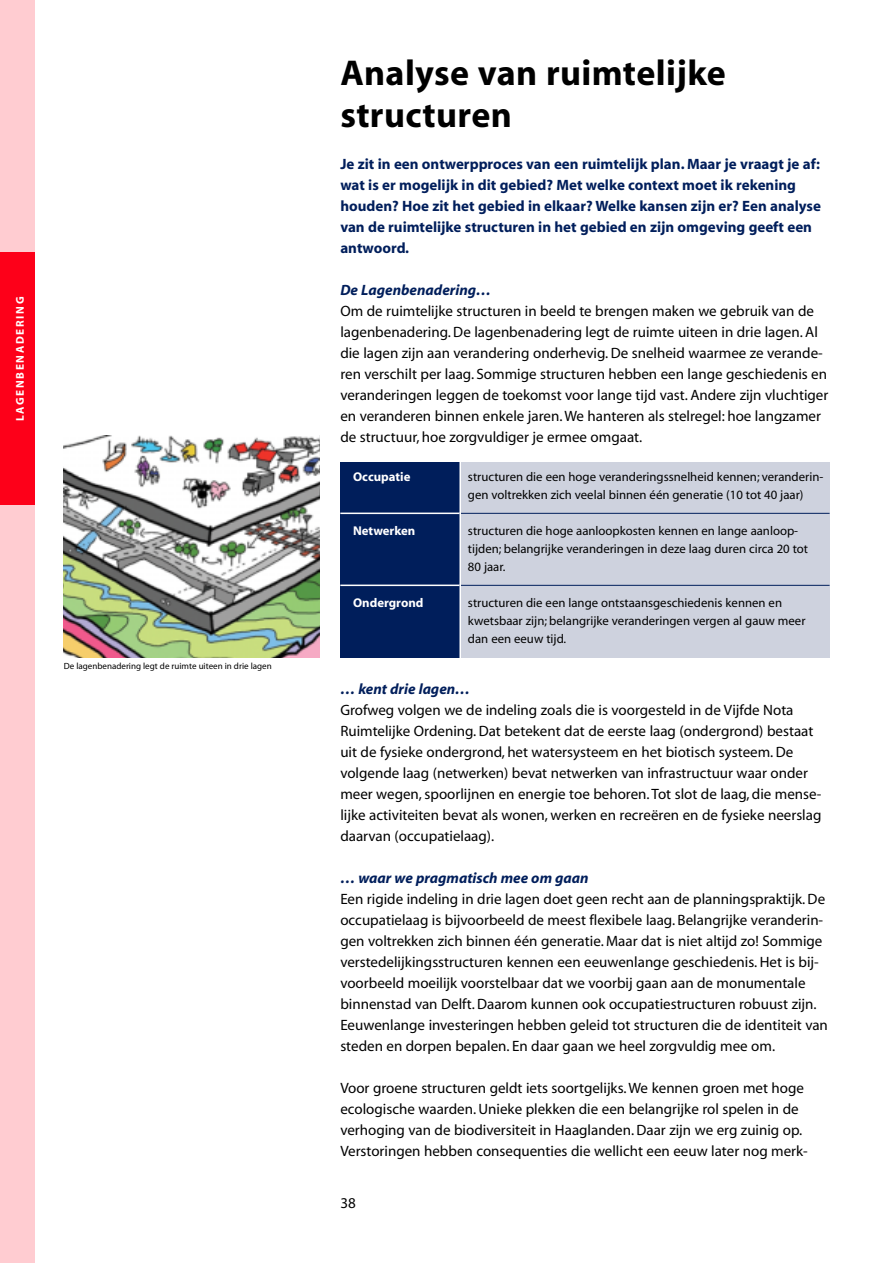
<style>
.page{position:relative;width:893px;height:1263px;background:#fff}
.page>*{position:absolute;margin:0;border:0;box-sizing:border-box;transform-origin:0 0}
.t1{font:700 36px/42px "Myriad";letter-spacing:.01em;color:#000}
.t2{font:15px/21px "Myriad";color:#000}
.t3{font:700 15px/21px "Myriad";color:#001e5b}
.t4{font:italic 700 15px "Myriad";color:#001e5b}
.t5{font:12.75px/18px "Myriad";color:#000}
.t6{font:700 12.75px "Myriad";color:#fff}
.t7{font:700 11.25px "Myriad";letter-spacing:.15em;color:#fff}
.t8{font:9px "Myriad";color:#000}
</style>
<div class="page">
<div style="left:340px;top:463px;width:120px;height:195px;background:#001e5b"></div>
<div style="left:460px;top:463px;width:369px;height:195px;background:#ced2de"></div>
<div style="left:0;top:0;width:34px;height:1263px;background:#ffccd1"></div>
<div style="left:0;top:253px;width:34px;height:252px;background:#fd0019"></div>
<img style="left:64px;top:436px;width:255px;height:222px">
<hr style="left:340px;top:513px;width:120px;height:1px;background:#fff">
<hr style="left:340px;top:585px;width:120px;height:1px;background:#fff">
<hr style="left:459px;top:513px;width:370px;height:1px;background:#001e5b">
<hr style="left:459px;top:585px;width:370px;height:1px;background:#001e5b">
<hr style="left:459px;top:462px;width:2px;height:197px;background:#fff">
<p class="t7" style="left:16px;top:421px;width:126px;rotate:-90deg">LAGENBENADERING</p>
<p class="t8" style="left:64px;top:662px;width:209px">De lagenbenadering legt de ruimte uiteen in drie lagen</p>
<h1 class="t1" style="left:340px;top:54px;width:387px">Analyse van ruimtelijke structuren</h1>
<p class="t3" style="left:340px;top:154px;width:482px">Je zit in een ontwerpproces van een ruimtelijk plan. Maar je vraagt je af: wat is er mogelijk in dit gebied? Met welke context moet ik rekening houden? Hoe zit het gebied in elkaar? Welke kansen zijn er? Een analyse van de ruimtelijke structuren in het gebied en zijn omgeving geeft een antwoord.</p>
<p class="t4" style="left:340px;top:284px;width:152px">De Lagenbenadering…</p>
<p class="t2" style="left:340px;top:301px;width:489px">Om de ruimtelijke structuren in beeld te brengen maken we gebruik van de lagenbenadering. De lagenbenadering legt de ruimte uiteen in drie lagen. Al die lagen zijn aan verandering onderhevig. De snelheid waarmee ze verande&shy;ren verschilt per laag. Sommige structuren hebben een lange geschiedenis en veranderingen leggen de toekomst voor lange tijd vast. Andere zijn vluchtiger en veranderen binnen enkele jaren. We hanteren als stelregel: hoe langzamer de structuur, hoe zorgvuldiger je ermee omgaat.</p>
<p class="t6" style="left:353px;top:471px;width:59px">Occupatie</p>
<p class="t5" style="left:468px;top:468px;width:357px">structuren die een hoge veranderingssnelheid kennen; veranderin&shy;gen voltrekken zich veelal binnen één generatie (10 tot 40 jaar)</p>
<p class="t6" style="left:353px;top:525px;width:64px">Netwerken</p>
<p class="t5" style="left:468px;top:522px;width:342px">structuren die hoge aanloopkosten kennen en lange aanloop&shy;tijden; belangrijke veranderingen in deze laag duren circa 20 tot<br>80 jaar.</p>
<p class="t6" style="left:353px;top:597px;width:72px">Ondergrond</p>
<p class="t5" style="left:468px;top:594px;width:339px">structuren die een lange ontstaansgeschiedenis kennen en kwetsbaar zijn; belangrijke veranderingen vergen al gauw meer dan een eeuw tijd.</p>
<p class="t4" style="left:340px;top:683px;width:131px">… kent drie lagen…</p>
<p class="t2" style="left:340px;top:700px;width:482px">Grofweg volgen we de indeling zoals die is voorgesteld in de Vijfde Nota Ruimtelijke Ordening. Dat betekent dat de eerste laag (ondergrond) bestaat uit de fysieke ondergrond, het watersysteem en het biotisch systeem. De volgende laag (netwerken) bevat netwerken van infrastructuur waar onder meer wegen, spoorlijnen en energie toe behoren. Tot slot de laag, die mense&shy;lijke activiteiten bevat als wonen, werken en recreëren en de fysieke neerslag daarvan (occupatielaag).</p>
<p class="t4" style="left:340px;top:872px;width:250px">… waar we pragmatisch mee om gaan</p>
<p class="t2" style="left:340px;top:889px;width:489px">Een rigide indeling in drie lagen doet geen recht aan de planningspraktijk. De occupatielaag is bijvoorbeeld de meest flexibele laag. Belangrijke veranderin&shy;gen voltrekken zich binnen één generatie. Maar dat is niet altijd zo! Sommige verstedelijkingsstructuren kennen een eeuwenlange geschiedenis. Het is bij&shy;voorbeeld moeilijk voorstelbaar dat we voorbij gaan aan de monumentale binnenstad van Delft. Daarom kunnen ook occupatiestructuren robuust zijn.<br>Eeuwenlange investeringen hebben geleid tot structuren die de identiteit van steden en dorpen bepalen. En daar gaan we heel zorgvuldig mee om.</p>
<p class="t2" style="left:340px;top:1078px;width:469px">Voor groene structuren geldt iets soortgelijks. We kennen groen met hoge ecologische waarden. Unieke plekken die een belangrijke rol spelen in de verhoging van de biodiversiteit in Haaglanden. Daar zijn we erg zuinig op.<br>Verstoringen hebben consequenties die wellicht een eeuw later nog merk-</p>
<p class="t2" style="left:340px;top:1194px;width:17px">38</p>
</div>
